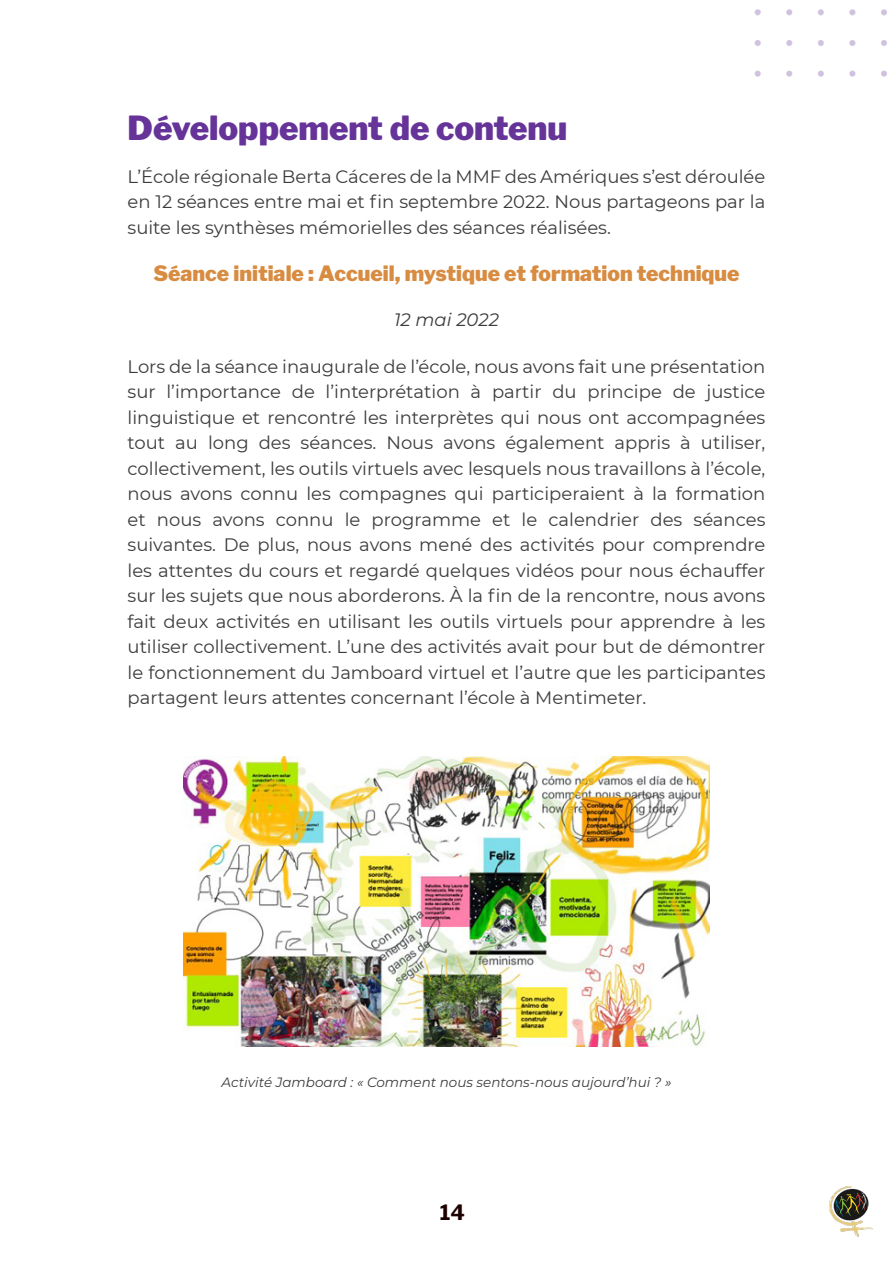
<style>
.page{position:relative;width:893px;height:1263px;background:#fff}
.page>*{position:absolute;margin:0;border:0;box-sizing:border-box;transform-origin:0 0}
.t1{font:900 33px "Libre Franklin";color:#639}
.t2{font:900 21px "Libre Franklin";color:#d88c41}
.t3{font:700 21px "Libre Franklin";color:#1d0000}
.t4{font:18px/25.5px "Montserrat";color:#3c3c3c;text-align:justify}
.t5{font:italic 100 18px "Montserrat";color:#3c3c3c}
.t6{font:italic 100 13.5px "Montserrat";color:#3c3c3c}
</style>
<div class="page">
<img style="left:829px;top:1199px;width:43px;height:37px">
<img style="left:183px;top:757px;width:527px;height:289px">
<h1 class="t1" style="left:128px;top:102px;width:441px">Développement de contenu</h1>
<p class="t4" style="left:128px;top:163px;width:639px">L’École régionale Berta Cáceres de la MMF des Amériques s’est déroulée en 12 séances entre mai et fin septembre 2022. Nous partageons par la suite les synthèses mémorielles des séances réalisées.</p>
<p class="t2" style="left:153px;top:257px;width:588px">Séance initiale : Accueil, mystique et formation technique</p>
<p class="t5" style="left:394px;top:307px;width:106px">12 mai 2022</p>
<p class="t4" style="left:128px;top:353px;width:639px">Lors de la séance inaugurale de l’école, nous avons fait une présentation sur l’importance de l’interprétation à partir du principe de justice linguistique et rencontré les interprètes qui nous ont accompagnées tout au long des séances. Nous avons également appris à utiliser, collectivement, les outils virtuels avec lesquels nous travaillons à l’école, nous avons connu les compagnes qui participeraient à la formation et nous avons connu le programme et le calendrier des séances suivantes. De plus, nous avons mené des activités pour comprendre les attentes du cours et regardé quelques vidéos pour nous échauffer sur les sujets que nous aborderons. À la fin de la rencontre, nous avons fait deux activités en utilisant les outils virtuels pour apprendre à les utiliser collectivement. L’une des activités avait pour but de démontrer le fonctionnement du Jamboard virtuel et l’autre que les participantes partagent leurs attentes concernant l’école à Mentimeter.</p>
<p class="t6" style="left:221px;top:1073px;width:452px">Activité Jamboard : « Comment nous sentons-nous aujourd’hui ? »</p>
<p class="t3" style="left:440px;top:1195px;width:27px">14</p>
</div>
